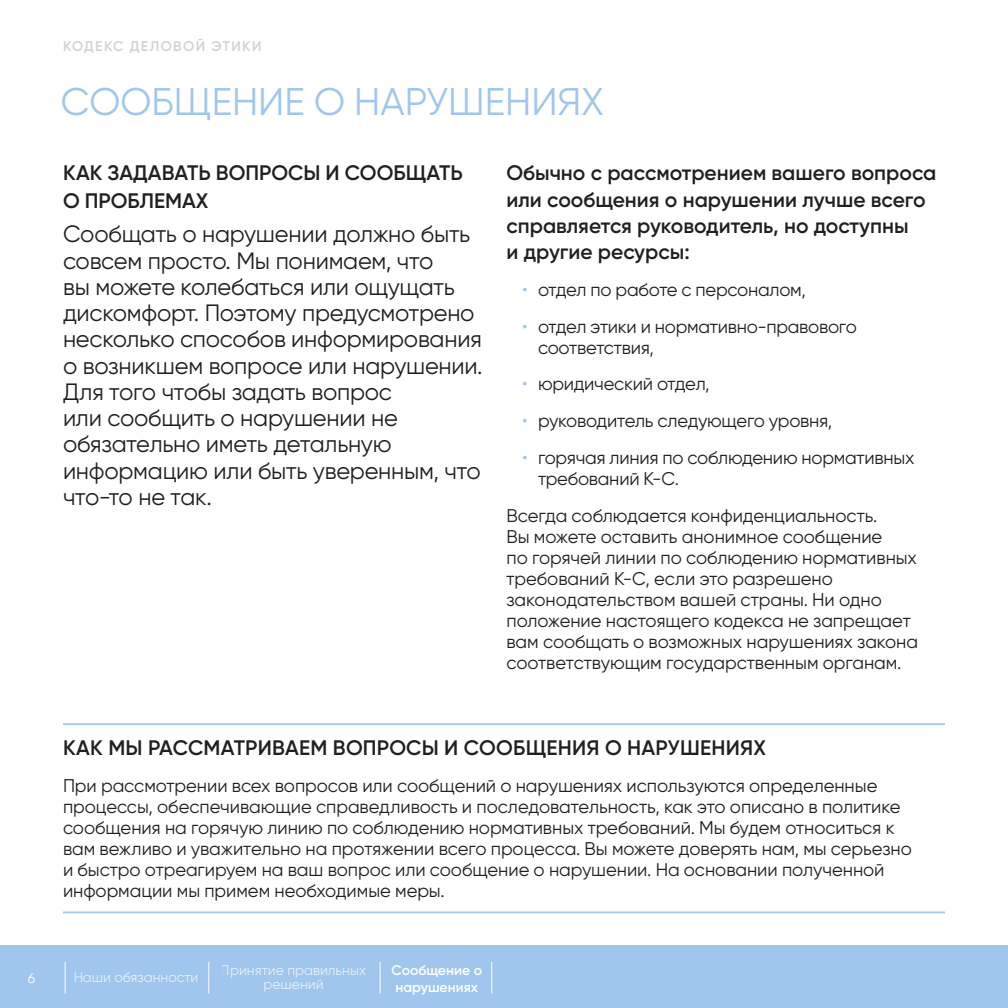
<style>
.page{position:relative;width:1008px;height:1008px;background:#fff}
.page>*{position:absolute;margin:0;border:0;box-sizing:border-box;transform-origin:0 0}
.TopicUppercase{font:38.5px "Gilroy";color:#a0c6ee}
.IntroTextLarge{font:23.62px/26.2px "Gilroy";letter-spacing:-.01em;color:#231f20}
.Intro_text{font:600 21px/26.2px "Gilroy";color:#231f20}
.text_12pt{font:600 21px "Gilroy";letter-spacing:.01em;color:#231f20}
.subheadtextuppercaps{font:600 21px/28px "Gilroy";color:#231f20}
.Text{font:18.38px/21px "Gilroy";letter-spacing:-.005em;color:#231f20}
.t1{font:14px/14px "Gilroy";color:#fff;text-align:center}
.t2{font:600 14px/16.8px "Gilroy";color:#fff}
.t3{font:600 14px "Gilroy";letter-spacing:.1em;color:#d1d2d4}
.s1{color:#a0c6ee}
</style>
<div class="page">
<div style="left:0;top:945px;width:1008px;height:63px;background:#a0c6ee"></div>
<hr style="left:63px;top:723px;width:882px;height:2px;background:#a0c6ee">
<hr style="left:63px;top:912px;width:882px;height:1px;background:#a0c6ee">
<hr style="left:208px;top:962px;width:1px;height:32px;background:#fff">
<hr style="left:380px;top:962px;width:1px;height:32px;background:#fff">
<hr style="left:491px;top:962px;width:1px;height:32px;background:#fff">
<hr style="left:65px;top:962px;width:1px;height:32px;background:#fff">
<p class="t1" style="left:28px;top:971px;width:9px">6</p>
<p class="t3" style="left:63px;top:38px;width:200px">КОДЕКС ДЕЛОВОЙ ЭТИКИ</p>
<p class="TopicUppercase" style="left:61px;top:78px;width:544px">СООБЩЕНИЕ О НАРУШЕНИЯХ</p>
<p class="subheadtextuppercaps" style="left:63px;top:159px;width:401px">КАК ЗАДАВАТЬ ВОПРОСЫ И СООБЩАТЬ<br>О ПРОБЛЕМАХ</p>
<p class="IntroTextLarge" style="left:63px;top:221px;width:421px">Сообщать о нарушении должно быть совсем просто. Мы понимаем, что<br>вы можете колебаться или ощущать дискомфорт. Поэтому предусмотрено несколько способов информирования о возникшем вопросе или нарушении.<br>Для того чтобы задать вопрос<br>или сообщить о нарушении не обязательно иметь детальную информацию или быть уверенным, что что-то не так.</p>
<p class="Intro_text" style="left:507px;top:160px;width:431px">Обычно с рассмотрением вашего вопроса или сообщения о нарушении лучше всего справляется руководитель, но доступны<br>и другие ресурсы:</p>
<p class="Text" style="left:522px;top:279px;width:285px"><span class="s1">•</span> отдел по работе с персоналом,</p>
<p class="Text" style="left:538px;top:315px;width:320px;text-indent:-16px"><span class="s1">•</span> отдел этики и нормативно-правового соответствия,</p>
<p class="Text" style="left:522px;top:373px;width:189px"><span class="s1">•</span> юридический отдел,</p>
<p class="Text" style="left:522px;top:410px;width:311px"><span class="s1">•</span> руководитель следующего уровня,</p>
<p class="Text" style="left:538px;top:447px;width:378px;text-indent:-16px"><span class="s1">•</span> горячая линия по соблюдению нормативных требований K-C.</p>
<p class="Text" style="left:507px;top:504px;width:413px">Всегда соблюдается конфиденциальность.<br>Вы можете оставить анонимное сообщение<br>по горячей линии по соблюдению нормативных требований K-C, если это разрешено законодательством вашей страны. Ни одно положение настоящего кодекса не запрещает вам сообщать о возможных нарушениях закона соответствующим государственным органам.</p>
<p class="text_12pt" style="left:63px;top:735px;width:704px">КАК МЫ РАССМАТРИВАЕМ ВОПРОСЫ И СООБЩЕНИЯ О НАРУШЕНИЯХ</p>
<p class="Text" style="left:63px;top:775px;width:850px">При рассмотрении всех вопросов или сообщений о нарушениях используются определенные процессы, обеспечивающие справедливость и последовательность, как это описано в политике сообщения на горячую линию по соблюдению нормативных требований. Мы будем относиться к вам вежливо и уважительно на протяжении всего процесса. Вы можете доверять нам, мы серьезно и быстро отреагируем на ваш вопрос или сообщение о нарушении. На основании полученной информации мы примем необходимые меры.</p>
<p class="t1" style="left:73px;top:970px;width:127px">Наши обязанности</p>
<p class="t1" style="left:221px;top:963px;width:147px">Принятие правильных решений</p>
<p class="t2" style="left:392px;top:962px;width:92px">Сообщение о нарушениях</p>
</div>
